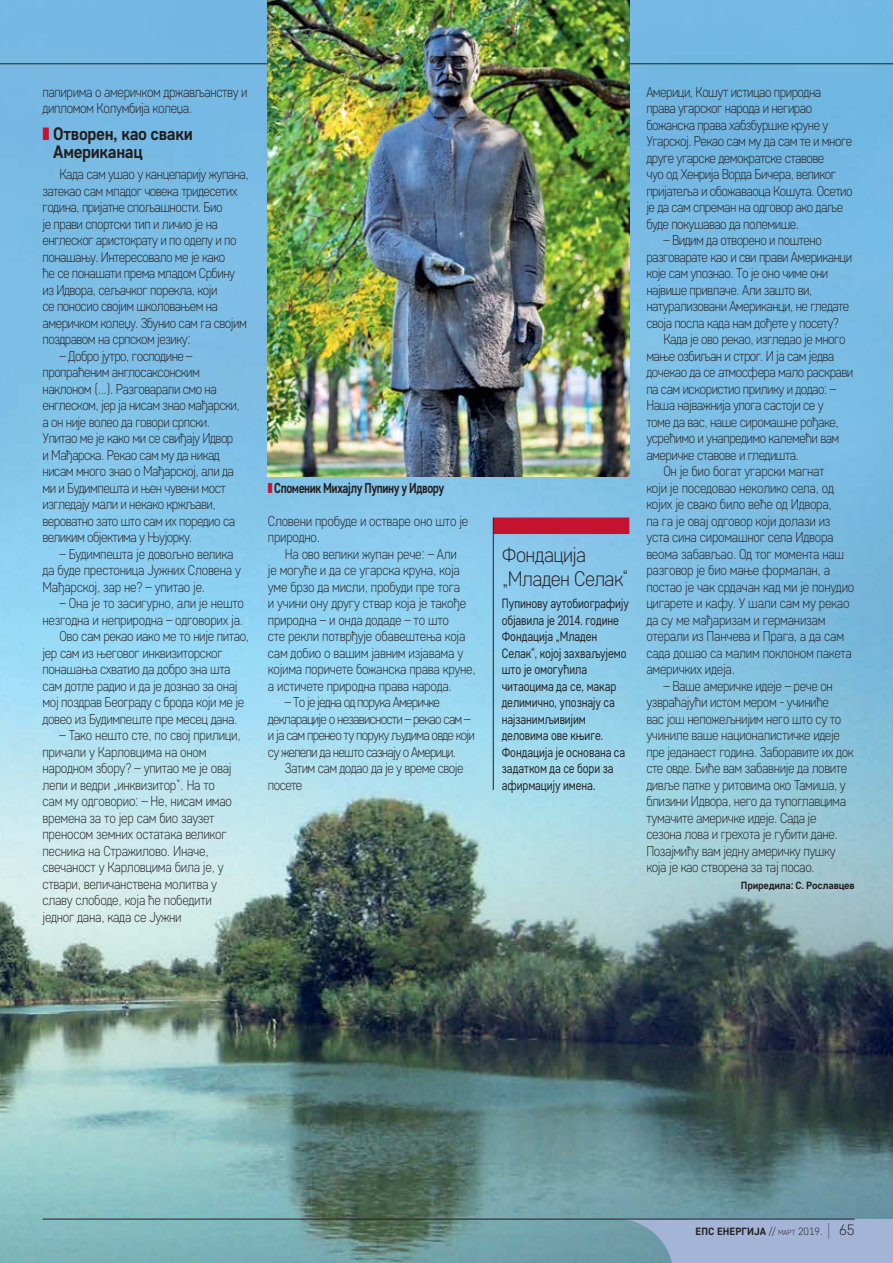
<style>
.page{position:relative;width:893px;height:1263px;background:#fff}
.page>*{position:absolute;margin:0;border:0;box-sizing:border-box;transform-origin:0 0}
.t1{font:300 21px/24px "Core Sans D25";letter-spacing:-.03em;color:#231f20;scale:.95 1}
.t2{font:700 18px/18px "Core Sans D55";letter-spacing:-.02em;color:#231f20;scale:.95 1}
.t3{font:700 14.4px "Core Sans D55";letter-spacing:-.035em;color:#231f20;scale:.8 1}
.t4{font:300 14.25px/16.5px "Core Sans D25";letter-spacing:-.03em;color:#231f20;scale:.9 1}
.t5{font:300 14.25px/16.5px "Core Sans D25";letter-spacing:-.06em;color:#231f20;scale:.9 1}
.t6{font:13.5px/16.5px "Core Sans D35";letter-spacing:-.01em;color:#231f20;scale:.85 1}
.t7{font:700 10.5px "Core Sans D55";letter-spacing:-.005em;color:#231f20}
.s1{color:#c4122f}
.s2{font-family:"Core Sans D25";font-weight:300}
.s3{font-family:"Core Sans D25";font-weight:300;font-size:7.35px}
.s4{font-family:"Core Sans D15";font-weight:100;font-size:18px}
.s5{font-family:"Core Sans D25";font-weight:300;font-size:15px}
</style>
<div class="page">
<img style="left:0;top:0;width:893px;height:1263px">
<svg style="left:617px;top:1219px;width:276px;height:44px;background:#9bb0ce"></svg>
<hr style="left:0;top:64px;width:893px;height:1px;background:#231f20">
<hr style="left:43px;top:1219px;width:812px;height:1px;background:#231f20">
<div style="left:493px;top:517px;width:136px;height:17px;background:#c4122f"></div>
<hr style="left:493px;top:517px;width:1px;height:273px;background:#231f20">
<img style="left:268px;top:0;width:361px;height:476px">
<p class="t4" style="left:43px;top:83px;width:229px">папирима о америчком држављанству и дипломом Колумбија колеџа.</p>
<p class="t2" style="left:53px;top:124px;width:149px;text-indent:-11px"><span class="s1">❚</span> Отворен, као сваки<br>Американац</p>
<p class="t4" style="left:43px;top:166px;width:231px;text-indent:17px">Када сам ушао у канцеларију жупана, затекао сам младог човека тридесетих година, пријатне спољашности. Био<br>је прави спортски тип и личио је на енглеског аристократу и по оделу и по понашању. Интересовало ме је како<br>ће се понашати према младом Србину из Идвора, сељачког порекла, који<br>се поносио својим школовањем на америчком колеџу. Збунио сам га својим поздравом на српском језику:</p>
<p class="t4" style="left:43px;top:347px;width:221px;text-indent:17px">– Добро јутро, господине – пропраћеним англосаксонским наклоном (...). Разговарали смо на енглеском, јер ја нисам знао мађарски, а он није волео да говори српски.<br>Упитао ме је како ми се свиђају Идвор и Мађарска. Рекао сам му да никад нисам много знао о Мађарској, али да ми и Будимпешта и њен чувени мост изгледају мали и некако кржљави, вероватно зато што сам их поредио са великим објектима у Њујорку.</p>
<p class="t4" style="left:43px;top:545px;width:222px;text-indent:17px">– Будимпешта је довољно велика да буде престоница Јужних Словена у<br>Мађарској, зар не? – упитао је.</p>
<p class="t4" style="left:60px;top:595px;width:207px">– Она је то засигурно, али је нешто</p>
<p class="t4" style="left:43px;top:611px;width:225px">незгодна и неприродна – одговорих ја.</p>
<p class="t4" style="left:60px;top:628px;width:212px">Ово сам рекао иако ме то није питао,</p>
<p class="t4" style="left:43px;top:644px;width:202px">јер сам из његовог инквизиторског</p>
<p class="t4" style="left:43px;top:661px;width:211px">понашања схватио да добро зна шта</p>
<p class="t4" style="left:43px;top:677px;width:218px">сам дотле радио и да је дознао за онај</p>
<p class="t4" style="left:43px;top:694px;width:226px">мој поздрав Београду с брода који ме је</p>
<p class="t4" style="left:43px;top:710px;width:218px">довео из Будимпеште пре месец дана.</p>
<p class="t4" style="left:43px;top:727px;width:222px;text-indent:17px">– Тако нешто сте, по свој прилици, причали у Карловцима на оном народном збору? – упитао ме је овај лепи и ведри „инквизитор“. На то<br>сам му одговорио: – Не, нисам имао времена за то јер сам био заузет преносом земних остатака великог песника на Стражилово. Иначе, свечаност у Карловцима била је, у ствари, величанствена молитва у славу слободе, која ће победити једног дана, када се Јужни</p>
<p class="t3" style="left:268px;top:478px;width:222px"><span class="s1">❚</span> Споменик Михајлу Пупину у Идвору</p>
<p class="t4" style="left:268px;top:512px;width:224px">Словени пробуде и остваре оно што је природно.</p>
<p class="t4" style="left:268px;top:545px;width:233px;text-indent:17px">На ово велики жупан рече: – Али<br>је могуће и да се угарска круна, која уме брзо да мисли, пробуди пре тога<br>и учини ону другу ствар која је такође природна – и онда додаде – то што<br>сте рекли потврђује обавештења која сам добио о вашим јавним изјавама у којима поричете божанска права круне, а истичете природна права народа.</p>
<p class="t5" style="left:268px;top:694px;width:232px;text-indent:17px">– То је једна од порука Америчке декларације о независности – рекао сам – и ја сам пренео ту поруку људима овде који су желели да нешто сазнају о Америци.</p>
<p class="t4" style="left:268px;top:760px;width:219px;text-indent:17px">Затим сам додао да је у време своје посете</p>
<h1 class="t1" style="left:502px;top:542px;width:135px">Фондација „Младен Селак“</h1>
<p class="t6" style="left:502px;top:595px;width:151px">Пупинову аутобиографију објавила је 2014. године<br>Фондација „Младен<br>Селак“, којој захваљујемо што је омогућила читаоцима да се, макар делимично, упознају са најзанимљивијим деловима ове књиге.<br>Фондација је основана са задатком да се бори за афирмацију имена.</p>
<p class="t4" style="left:646px;top:83px;width:231px">Америци, Кошут истицао природна права угарског народа и негирао божанска права хабзбуршке круне у Угарској. Рекао сам му да сам те и многе друге угарске демократске ставове<br>чуо од Хенрија Ворда Бичера, великог пријатеља и обожаваоца Кошута. Осетио је да сам спреман на одговор ако даље буде покушавао да полемише.</p>
<p class="t4" style="left:663px;top:232px;width:178px">– Видим да отворено и поштено</p>
<p class="t4" style="left:646px;top:248px;width:230px">разговарате као и сви прави Американци</p>
<p class="t4" style="left:646px;top:265px;width:204px">које сам упознао. То је оно чиме они</p>
<p class="t4" style="left:646px;top:281px;width:186px">највише привлаче. Али зашто ви,</p>
<p class="t4" style="left:646px;top:298px;width:227px">натурализовани Американци, не гледате</p>
<p class="t4" style="left:646px;top:314px;width:216px">своја посла када нам дођете у посету?</p>
<p class="t4" style="left:663px;top:331px;width:204px">Када је ово рекао, изгледао је много</p>
<p class="t4" style="left:646px;top:347px;width:210px">мање озбиљан и строг. И ја сам једва</p>
<p class="t4" style="left:646px;top:364px;width:231px">дочекао да се атмосфера мало раскрави</p>
<p class="t4" style="left:646px;top:380px;width:212px">па сам искористио прилику и додао: –</p>
<p class="t4" style="left:646px;top:397px;width:198px">Наша најважнија улога састоји се у</p>
<p class="t4" style="left:646px;top:413px;width:215px">томе да вас, наше сиромашне рођаке,</p>
<p class="t4" style="left:646px;top:430px;width:216px">усрећимо и унапредимо калемећи вам</p>
<p class="t4" style="left:646px;top:446px;width:171px">америчке ставове и гледишта.</p>
<p class="t4" style="left:663px;top:463px;width:181px">Он је био богат угарски магнат</p>
<p class="t4" style="left:646px;top:479px;width:210px">који је поседовао неколико села, од</p>
<p class="t4" style="left:646px;top:496px;width:208px">којих је свако било веће од Идвора,</p>
<p class="t4" style="left:646px;top:512px;width:206px">па га је овај одговор који долази из</p>
<p class="t4" style="left:646px;top:529px;width:210px">уста сина сиромашног села Идвора</p>
<p class="t4" style="left:646px;top:545px;width:221px">веома забављао. Од тог момента наш</p>
<p class="t4" style="left:646px;top:562px;width:206px">разговор је био мање формалан, а</p>
<p class="t4" style="left:646px;top:578px;width:233px">постао је чак срдачан кад ми је понудио</p>
<p class="t4" style="left:646px;top:595px;width:227px">цигарете и кафу. У шали сам му рекао</p>
<p class="t4" style="left:646px;top:611px;width:201px">да су ме мађаризам и германизам</p>
<p class="t4" style="left:646px;top:628px;width:221px">отерали из Панчева и Прага, а да сам</p>
<p class="t4" style="left:646px;top:644px;width:230px">сада дошао са малим поклоном пакета</p>
<p class="t4" style="left:646px;top:661px;width:100px">америчких идеја.</p>
<p class="t4" style="left:646px;top:677px;width:232px;text-indent:17px">– Ваше америчке идеје – рече он узвраћајући истом мером - учиниће<br>вас још непожељнијим него што су то учиниле ваше националистичке идеје пре једанаест година. Заборавите их док сте овде. Биће вам забавније да ловите дивље патке у ритовима око Тамиша, у близини Идвора, него да тупоглавцима тумачите америчке идеје. Сада је сезона лова и грехота је губити дане.<br>Позајмићу вам једну америчку пушку која је као створена за тај посао.</p>
<p class="t7" style="left:741px;top:878px;width:115px">Приредила: С. Рославцев</p>
<p class="t7" style="left:696px;top:1225px;width:161px">ЕПС ЕНЕРГИЈА <span class="s2">//</span> <span class="s3">март</span> <span class="s2">2019.</span> <span class="s4">|</span> <span class="s5">65</span></p>
</div>
